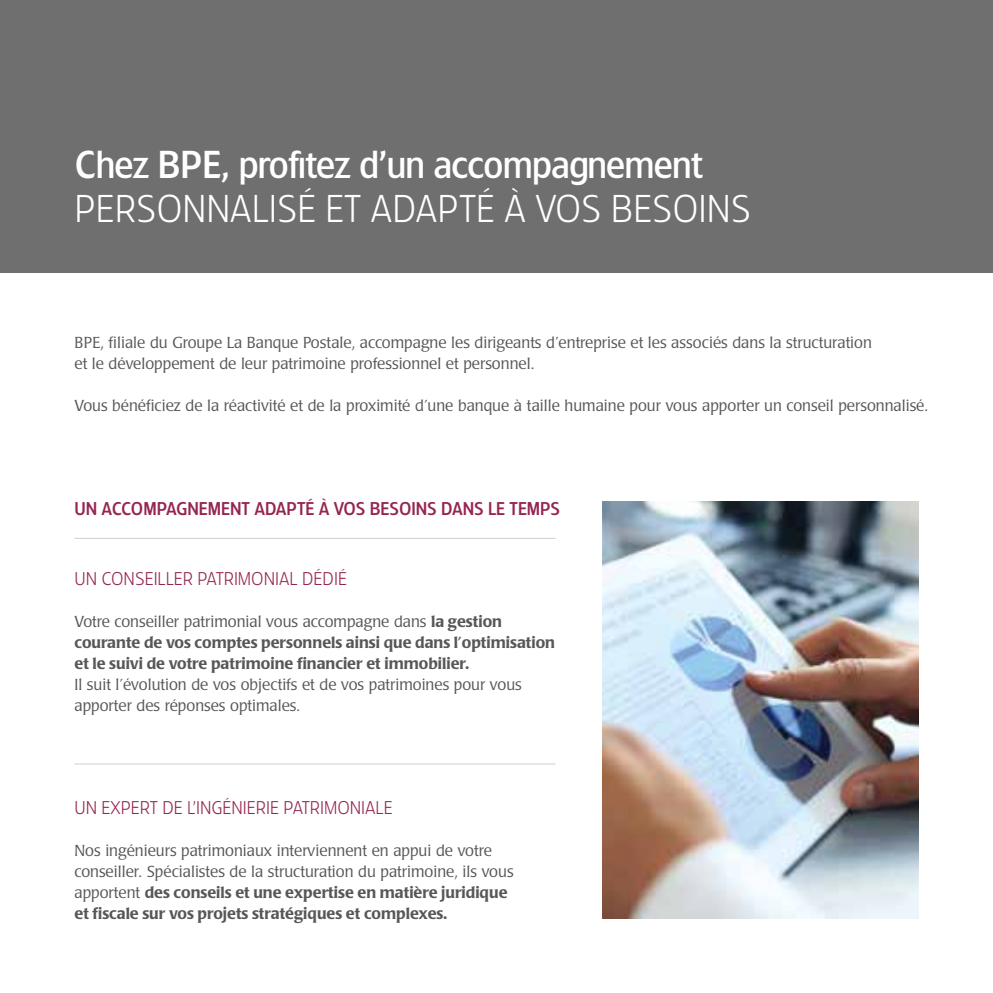
<style>
.page{position:relative;width:993px;height:993px;background:#fff}
.page>*{position:absolute;margin:0;border:0;box-sizing:border-box;transform-origin:0 0}
.t1{font:500 36.75px "TF Forever Two";color:#fff}
.t2{font:300 36.75px "TF Forever Two";color:#fff}
.t3{font:300 17.5px "TF Forever Two";color:#952551}
.t4{font:500 17.5px "TF Forever Two";color:#952551}
.t5{font:300 15.75px/21px "Poppl Laudatio";color:#575756}
.t6{font:500 15.75px/21px "Poppl Laudatio";color:#575756}
.s1{font-weight:300}
.s2{font-weight:500}
</style>
<div class="page">
<div style="left:0;top:0;width:992px;height:272px;background:#706f6f"></div>
<img style="left:602px;top:501px;width:316px;height:417px">
<hr style="left:74px;top:537px;width:481px;height:1px;background:#d0d0d0">
<hr style="left:74px;top:763px;width:481px;height:1px;background:#d0d0d0">
<h1 class="t1" style="left:74px;top:142px;width:629px">Chez BPE, profitez d’un accompagnement</h1>
<h1 class="t2" style="left:74px;top:188px;width:677px">PERSONNALISÉ ET ADAPTÉ À VOS BESOINS</h1>
<p class="t5" style="left:74px;top:332px;width:798px">BPE, filiale du Groupe La Banque Postale, accompagne les dirigeants d’entreprise et les associés dans la structuration et le développement de leur patrimoine professionnel et personnel.</p>
<p class="t5" style="left:74px;top:395px;width:854px">Vous bénéficiez de la réactivité et de la proximité d’une banque à taille humaine pour vous apporter un conseil personnalisé.</p>
<p class="t4" style="left:74px;top:498px;width:487px">UN ACCOMPAGNEMENT ADAPTÉ À VOS BESOINS DANS LE TEMPS</p>
<p class="t3" style="left:74px;top:568px;width:274px">UN CONSEILLER PATRIMONIAL DÉDIÉ</p>
<p class="t6" style="left:74px;top:611px;width:482px"><span class="s1">Votre conseiller patrimonial vous accompagne dans</span> la gestion courante de vos comptes personnels ainsi que dans l’optimisation et le suivi de votre patrimoine financier et immobilier.</p>
<p class="t5" style="left:74px;top:674px;width:448px">Il suit l’évolution de vos objectifs et de vos patrimoines pour vous apporter des réponses optimales.</p>
<p class="t3" style="left:74px;top:797px;width:319px">UN EXPERT DE L’INGÉNIERIE PATRIMONIALE</p>
<p class="t5" style="left:74px;top:839px;width:440px">Nos ingénieurs patrimoniaux interviennent en appui de votre conseiller. Spécialistes de la structuration du patrimoine, ils vous apportent <span class="s2">des conseils et une expertise en matière juridique et fiscale sur vos projets stratégiques et complexes.</span></p>
</div>
